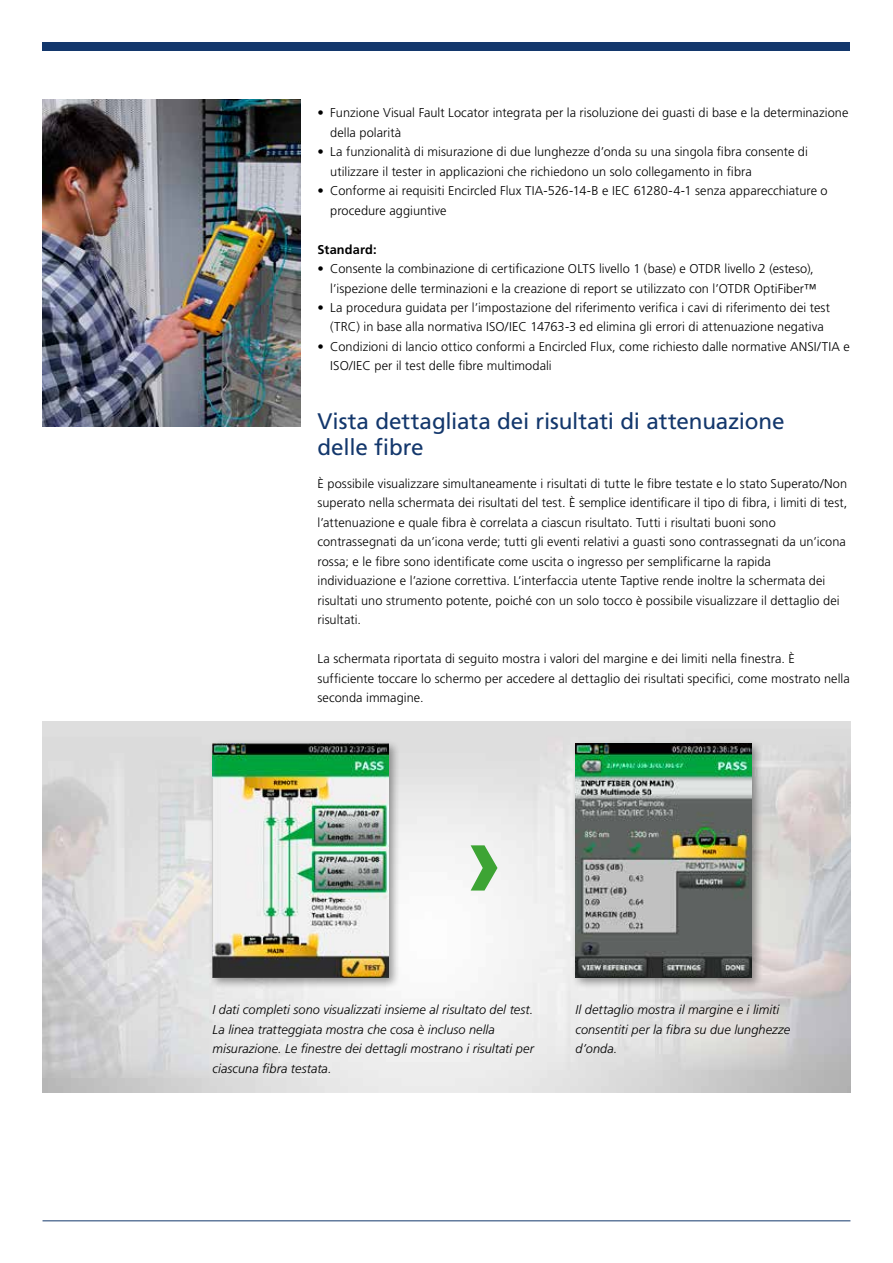
<style>
.page{position:relative;width:893px;height:1263px;background:#fff}
.page>*{position:absolute;margin:0;border:0;box-sizing:border-box;transform-origin:0 0}
.t1{font:700 110.1px "Frutiger LT Std";color:#3da434}
.t2{font:22.5px/25.5px "Frutiger LT Std";letter-spacing:-.005em;color:#13376c}
.t3{font:300 12.75px/19.5px "Frutiger LT Std";letter-spacing:.005em;color:#000}
.t4{font:italic 300 12.75px/19.5px "Frutiger LT Std";letter-spacing:.005em;color:#000}
.t5{font:700 12.75px "Frutiger LT Std";letter-spacing:.01em;color:#000}
</style>
<div class="page">
<div style="left:43px;top:43px;width:807px;height:8px;background:#13376c"></div>
<img style="left:43px;top:100px;width:257px;height:326px">
<div style="left:571px;top:739px;width:193px;height:251px;background:#000;opacity:.4"></div>
<img style="left:575px;top:743px;width:176px;height:234px">
<div style="left:209px;top:739px;width:192px;height:251px;background:#000;opacity:.4"></div>
<img style="left:213px;top:743px;width:175px;height:234px">
<hr style="left:43px;top:1220px;width:807px;height:1px;background:#13376c">
<p class="t3" style="left:330px;top:103px;width:520px;text-indent:-13px">• Funzione Visual Fault Locator integrata per la risoluzione dei guasti di base e la determinazione della polarità</p>
<p class="t3" style="left:330px;top:142px;width:479px;text-indent:-13px">• La funzionalità di misurazione di due lunghezze d’onda su una singola fibra consente di utilizzare il tester in applicazioni che richiedono un solo collegamento in fibra</p>
<p class="t3" style="left:330px;top:181px;width:499px;text-indent:-13px">• Conforme ai requisiti Encircled Flux TIA-526-14-B e IEC 61280-4-1 senza apparecchiature o procedure aggiuntive</p>
<p class="t5" style="left:317px;top:242px;width:61px">Standard:</p>
<p class="t3" style="left:317px;top:259px;width:500px;text-align:right">• Consente la combinazione di certificazione OLTS livello 1 (base) e OTDR livello 2 (esteso), l’ispezione delle terminazioni e la creazione di report se utilizzato con l’OTDR OptiFiber™</p>
<p class="t3" style="left:317px;top:298px;width:514px;text-align:center">• La procedura guidata per l’impostazione del riferimento verifica i cavi di riferimento dei test (TRC) in base alla normativa ISO/IEC 14763-3 ed elimina gli errori di attenuazione negativa</p>
<p class="t3" style="left:330px;top:337px;width:521px;text-indent:-13px">• Condizioni di lancio ottico conformi a Encircled Flux, come richiesto dalle normative ANSI/TIA e<br>ISO/IEC per il test delle fibre multimodali</p>
<h2 class="t2" style="left:317px;top:409px;width:469px">Vista dettagliata dei risultati di attenuazione delle fibre</h2>
<p class="t3" style="left:317px;top:474px;width:531px">È possibile visualizzare simultaneamente i risultati di tutte le fibre testate e lo stato Superato/Non superato nella schermata dei risultati del test. È semplice identificare il tipo di fibra, i limiti di test, l’attenuazione e quale fibra è correlata a ciascun risultato. Tutti i risultati buoni sono contrassegnati da un’icona verde; tutti gli eventi relativi a guasti sono contrassegnati da un’icona rossa; e le fibre sono identificate come uscita o ingresso per semplificarne la rapida individuazione e l’azione correttiva. L’interfaccia utente Taptive rende inoltre la schermata dei risultati uno strumento potente, poiché con un solo tocco è possibile visualizzare il dettaglio dei risultati.</p>
<p class="t3" style="left:317px;top:649px;width:534px">La schermata riportata di seguito mostra i valori del margine e dei limiti nella finestra. È sufficiente toccare lo schermo per accedere al dettaglio dei risultati specifici, come mostrato nella seconda immagine.</p>
<h1 class="t1" style="left:466px;top:795px;width:38px">›</h1>
<p class="t4" style="left:213px;top:1000px;width:323px">I dati completi sono visualizzati insieme al risultato del test.<br>La linea tratteggiata mostra che cosa è incluso nella misurazione. Le finestre dei dettagli mostrano i risultati per ciascuna fibra testata.</p>
<p class="t4" style="left:575px;top:1000px;width:216px">Il dettaglio mostra il margine e i limiti consentiti per la fibra su due lunghezze d’onda.</p>
</div>
